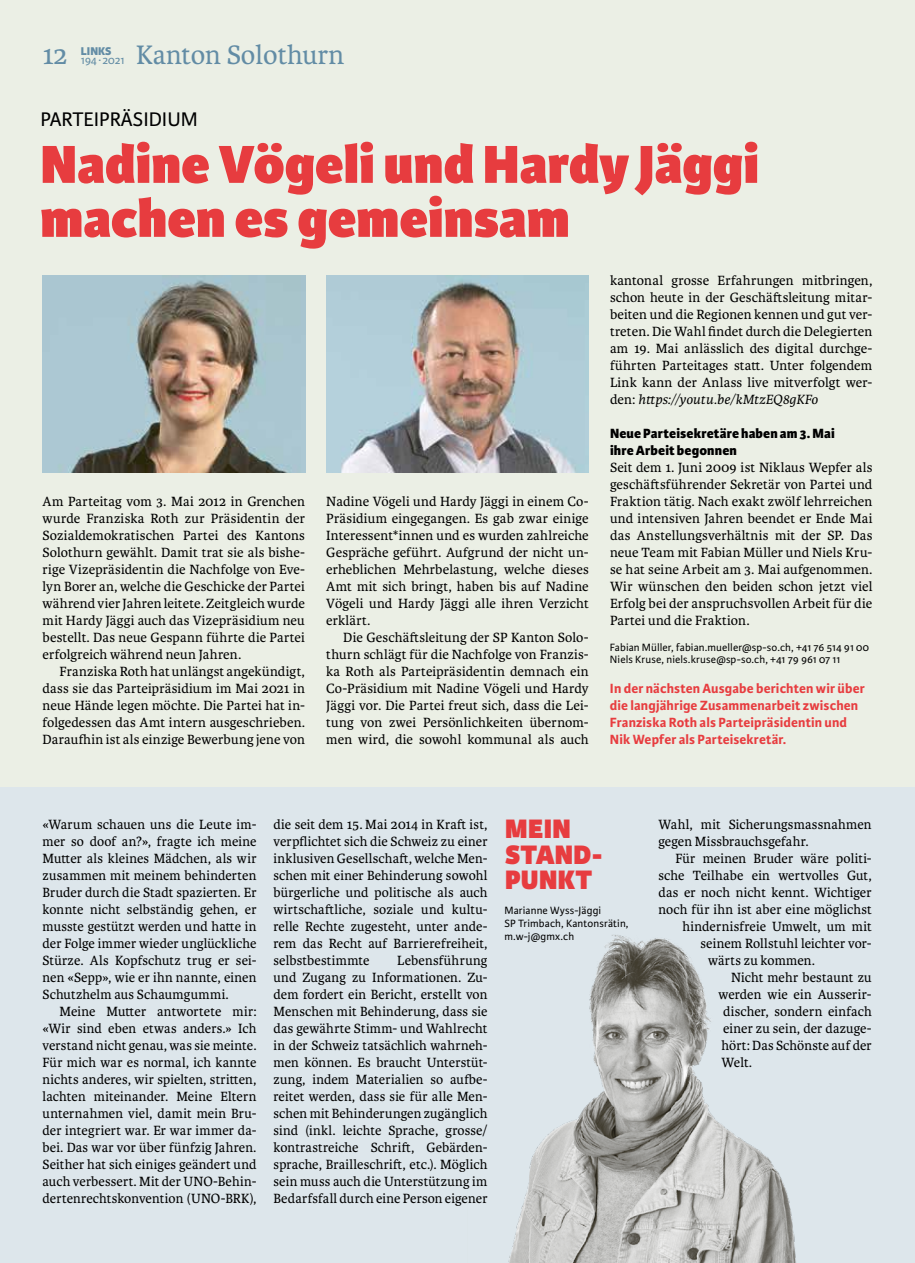
<style>
.page{position:relative;width:915px;height:1263px;background:#fff}
.page>*{position:absolute;margin:0;border:0;box-sizing:border-box;transform-origin:0 0}
.t1{font:800 57px/54px "Karmina Sans";color:#e73c3f}
.t2{font:28.5px "Karmina";color:#628ca5}
.t3{font:800 28.5px/25.5px "Karmina Sans";letter-spacing:.01em;color:#e73c3f}
.t4{font:21px "Karmina Sans";color:#000}
.t5{font:14.25px/17px "Karmina";letter-spacing:.01em;color:#000;text-align:justify}
.t6{font:700 14.25px/17px "Karmina Sans";letter-spacing:.01em;color:#e73c3f}
.t7{font:800 14.25px/17px "Karmina Sans";letter-spacing:.01em;color:#000}
.t8{font:12px "Karmina Sans";color:#628ca5}
.t9{font:800 12px "Karmina Sans";color:#628ca5}
.t10{font:11.25px/12.8px "Karmina Sans";letter-spacing:.01em;color:#000}
.s1{font-style:italic}
</style>
<div class="page">
<div style="left:0;top:0;width:914px;height:1263px;background:#ebefe5"></div>
<div style="left:0;top:787px;width:914px;height:476px;background:#dde6eb"></div>
<img style="left:508px;top:935px;width:288px;height:328px">
<img style="left:43px;top:276px;width:262px;height:196px">
<img style="left:326px;top:276px;width:262px;height:196px">
<h2 class="t2" style="left:43px;top:39px;width:27px">12</h2>
<p class="t9" style="left:81px;top:44px;width:32px">LINKS</p>
<p class="t8" style="left:81px;top:53px;width:46px">194∙ 2021</p>
<h2 class="t2" style="left:136px;top:39px;width:209px">Kanton Solothurn</h2>
<h3 class="t4" style="left:40px;top:108px;width:159px">PARTEIPRÄSIDIUM</h3>
<h1 class="t1" style="left:40px;top:140px;width:719px">Nadine Vögeli und Hardy Jäggi machen es gemeinsam</h1>
<p class="t5" style="left:43px;top:493px;width:264px">Am Parteitag vom 3. Mai 2012 in Grenchen wurde Franziska Roth zur Präsidentin der Sozialdemokratischen Partei des Kantons Solothurn gewählt. Damit trat sie als bishe&shy;rige Vizepräsidentin die Nachfolge von Eve&shy;lyn Borer an, welche die Geschicke der Partei während vier Jahren leitete. Zeitgleich wurde mit Hardy Jäggi auch das Vizepräsidium neu bestellt. Das neue Gespann führte die Partei erfolgreich während neun Jahren.</p>
<p class="t5" style="left:43px;top:663px;width:264px;text-indent:17px">Franziska Roth hat unlängst angekündigt, dass sie das Parteipräsidium im Mai 2021 in neue Hände legen möchte. Die Partei hat in&shy;folgedessen das Amt intern ausgeschrieben.<br>Daraufhin ist als einzige Bewerbung jene von</p>
<p class="t5" style="left:326px;top:493px;width:264px">Nadine Vögeli und Hardy Jäggi in einem Co-Präsidium eingegangen. Es gab zwar einige Interessent*innen und es wurden zahlreiche Gespräche geführt. Aufgrund der nicht un&shy;erheblichen Mehrbelastung, welche dieses Amt mit sich bringt, haben bis auf Nadine Vögeli und Hardy Jäggi alle ihren Verzicht erklärt.</p>
<p class="t5" style="left:326px;top:629px;width:264px;text-indent:17px">Die Geschäftsleitung der SP Kanton Solo&shy;thurn schlägt für die Nachfolge von Franzis&shy;ka Roth als Parteipräsidentin demnach ein Co-Präsidium mit Nadine Vögeli und Hardy Jäggi vor. Die Partei freut sich, dass die Lei&shy;tung von zwei Persönlichkeiten übernom&shy;men wird, die sowohl kommunal als auch</p>
<p class="t5" style="left:609px;top:272px;width:264px">kantonal grosse Erfahrungen mitbringen, schon heute in der Geschäftsleitung mitar&shy;beiten und die Regionen kennen und gut ver&shy;treten. Die Wahl findet durch die Delegierten am 19. Mai anlässlich des digital durchge&shy;führten Parteitages statt. Unter folgendem Link kann der Anlass live mitverfolgt wer&shy;den: <span class="s1">https://youtu.be/kMtzEQ8gKFo</span></p>
<p class="t7" style="left:609px;top:426px;width:226px">Neue Parteisekretäre haben am 3. Mai ihre Arbeit begonnen</p>
<p class="t5" style="left:609px;top:459px;width:264px">Seit dem 1. Juni 2009 ist Niklaus Wepfer als geschäftsführender Sekretär von Partei und Fraktion tätig. Nach exakt zwölf lehrreichen und intensiven Jahren beendet er Ende Mai das Anstellungsverhältnis mit der SP. Das neue Team mit Fabian Müller und Niels Kru&shy;se hat seine Arbeit am 3. Mai aufgenommen.<br>Wir wünschen den beiden schon jetzt viel Erfolg bei der anspruchsvollen Arbeit für die Partei und die Fraktion.</p>
<p class="t10" style="left:609px;top:641px;width:260px">Fabian Müller, fabian.mueller@sp-so.ch, +41 76 514 91 00<br>Niels Kruse, niels.kruse@sp-so.ch, +41 79 961 07 11</p>
<p class="t6" style="left:609px;top:680px;width:256px">In der nächsten Ausgabe berichten wir über die langjährige Zusammenarbeit zwischen Franziska Roth als Parteipräsidentin und Nik Wepfer als Parteisekretär.</p>
<p class="t5" style="left:43px;top:816px;width:215px">«Warum schauen uns die Leute im&shy;mer so doof an?», fragte ich meine Mutter als kleines Mädchen, als wir zusammen mit meinem behinderten Bruder durch die Stadt spazierten. Er konnte nicht selbständig gehen, er musste gestützt werden und hatte in der Folge immer wieder unglückliche Stürze. Als Kopfschutz trug er sei&shy;nen «Sepp», wie er ihn nannte, einen Schutzhelm aus Schaumgummi.</p>
<p class="t5" style="left:43px;top:1003px;width:215px;text-indent:17px">Meine Mutter antwortete mir: «Wir sind eben etwas anders.» Ich verstand nicht genau, was sie meinte.<br>Für mich war es normal, ich kannte nichts anderes, wir spielten, stritten, lachten miteinander. Meine Eltern unternahmen viel, damit mein Bru&shy;der integriert war. Er war immer da&shy;bei. Das war vor über fünfzig Jahren.<br>Seither hat sich einiges geändert und auch verbessert. Mit der UNO-Behin&shy;dertenrechtskonvention (UNO-BRK),</p>
<p class="t5" style="left:273px;top:816px;width:215px">die seit dem 15. Mai 2014 in Kraft ist, verpflichtet sich die Schweiz zu einer inklusiven Gesellschaft, welche Men&shy;schen mit einer Behinderung sowohl bürgerliche und politische als auch wirtschaftliche, soziale und kultu&shy;relle Rechte zugesteht, unter ande&shy;rem das Recht auf Barrierefreiheit, selbstbestimmte</p>
<p class="t5" style="left:273px;top:952px;width:215px;text-indent:124px">Lebensführung und Zugang zu Informationen. Zu&shy;dem fordert ein Bericht, erstellt von Menschen mit Behinderung, dass sie das gewährte Stimm- und Wahlrecht in der Schweiz tatsächlich wahrneh&shy;men können. Es braucht Unterstüt&shy;zung, indem Materialien so aufbe&shy;reitet werden, dass sie für alle Men&shy;schen mit Behinderungen zugänglich sind (inkl. leichte Sprache, grosse/ kontrastreiche Schrift, Gebärden&shy;sprache, Brailleschrift, etc.). Möglich sein muss auch die Unterstützung im Bedarfsfall durch eine Person eigener</p>
<h2 class="t3" style="left:505px;top:817px;width:99px">MEIN<br>STAND-<br>PUNKT</h2>
<p class="t10" style="left:504px;top:904px;width:126px">Marianne Wyss-Jäggi<br>SP Trimbach, Kantonsrätin, m.w-j@gmx.ch</p>
<p class="t5" style="left:658px;top:816px;width:214px">Wahl, mit Sicherungsmassnahmen gegen Missbrauchsgefahr.</p>
<p class="t5" style="left:675px;top:850px;width:197px">Für meinen Bruder wäre politi-</p>
<p class="t5" style="left:658px;top:867px;width:214px">sche Teilhabe ein wertvolles Gut,</p>
<p class="t5" style="left:658px;top:884px;width:214px">das er noch nicht kennt. Wichtiger</p>
<p class="t5" style="left:658px;top:901px;width:215px">noch für ihn ist aber eine möglichst</p>
<p class="t5" style="left:682px;top:918px;width:190px">hindernisfreie Umwelt, um mit</p>
<p class="t5" style="left:700px;top:935px;width:172px">seinem Rollstuhl leichter vor-</p>
<p class="t5" style="left:707px;top:952px;width:108px">wärts zu kommen.</p>
<p class="t5" style="left:730px;top:969px;width:142px">Nicht mehr bestaunt zu</p>
<p class="t5" style="left:718px;top:986px;width:154px">werden wie ein Ausserir-</p>
<p class="t5" style="left:722px;top:1003px;width:150px">discher, sondern einfach</p>
<p class="t5" style="left:722px;top:1020px;width:150px">einer zu sein, der dazuge-</p>
<p class="t5" style="left:721px;top:1037px;width:151px">hört: Das Schönste auf der</p>
<p class="t5" style="left:721px;top:1054px;width:32px">Welt.</p>
</div>
